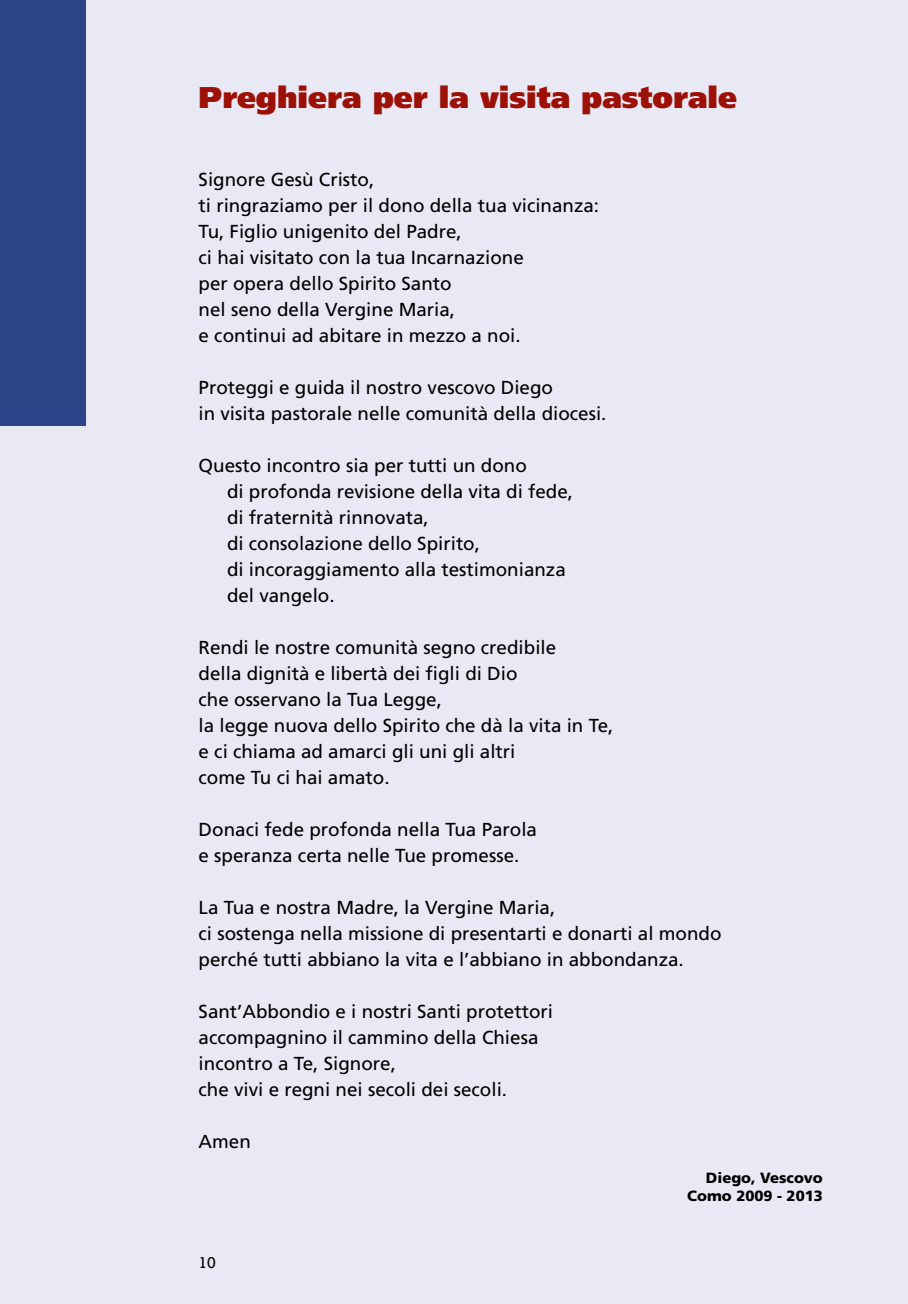
<style>
.page{position:relative;width:908px;height:1304px;background:#fff}
.page>*{position:absolute;margin:0;border:0;box-sizing:border-box;transform-origin:0 0}
.t1{font:900 30px "Frutiger";color:#9c1006}
.t2{font:18.8px/26px "Frutiger";color:#000}
.t3{font:16px "Rockwell";color:#000}
.t4{font:900 14.8px/17.8px "Frutiger";color:#000;text-align:right}
</style>
<div class="page">
<div style="left:0;top:0;width:907px;height:1304px;background:#e8e9f4"></div>
<div style="left:0;top:0;width:85px;height:425px;background:#2a4689"></div>
<h1 class="t1" style="left:198px;top:79px;width:539px">Preghiera per la visita pastorale</h1>
<p class="t2" style="left:198px;top:166px;width:402px">Signore Gesù Cristo,<br>ti ringraziamo per il dono della tua vicinanza:<br>Tu, Figlio unigenito del Padre,<br>ci hai visitato con la tua I ncarnazione<br>per opera dello Spirito Santo<br>nel seno della Vergine Maria,<br>e continui ad abitare in mezzo a noi.</p>
<p class="t2" style="left:198px;top:374px;width:409px">Proteggi e guida il nostro vescovo Diego<br>in visita pastorale nelle comunità della diocesi.</p>
<p class="t2" style="left:227px;top:452px;width:347px;text-indent:-28px">Questo incontro sia per tutti un dono<br>di profonda revisione della vita di fede, di fraternità rinnovata,<br>di consolazione dello Spirito,<br>di incoraggiamento alla testimonianza del vangelo.</p>
<p class="t2" style="left:198px;top:634px;width:416px">Rendi le nostre comunità segno credibile<br>della dignità e libertà dei figli di Dio<br>che osservano la Tua Legge,<br>la legge nuova dello Spirito che dà la vita in Te, e ci chiama ad amarci gli uni gli altri<br>come Tu ci hai amato.</p>
<p class="t2" style="left:198px;top:816px;width:340px">Donaci fede profonda nella Tua Parola e speranza certa nelle Tue promesse.</p>
<p class="t2" style="left:198px;top:894px;width:524px">La Tua e nostra Madre, la Vergine Maria,<br>ci sostenga nella missione di presentarti e donarti al mondo perché tutti abbiano la vita e l’abbiano in abbondanza.</p>
<p class="t2" style="left:198px;top:998px;width:356px">Sant’Abbondio e i nostri Santi protettori accompagnino il cammino della Chiesa incontro a Te, Signore,<br>che vivi e regni nei secoli dei secoli.</p>
<p class="t2" style="left:198px;top:1128px;width:54px">Amen</p>
<p class="t4" style="left:687px;top:1169px;width:137px">Diego, Vescovo<br>Como 2009 - 2013</p>
<p class="t3" style="left:198px;top:1253px;width:19px">10</p>
</div>
